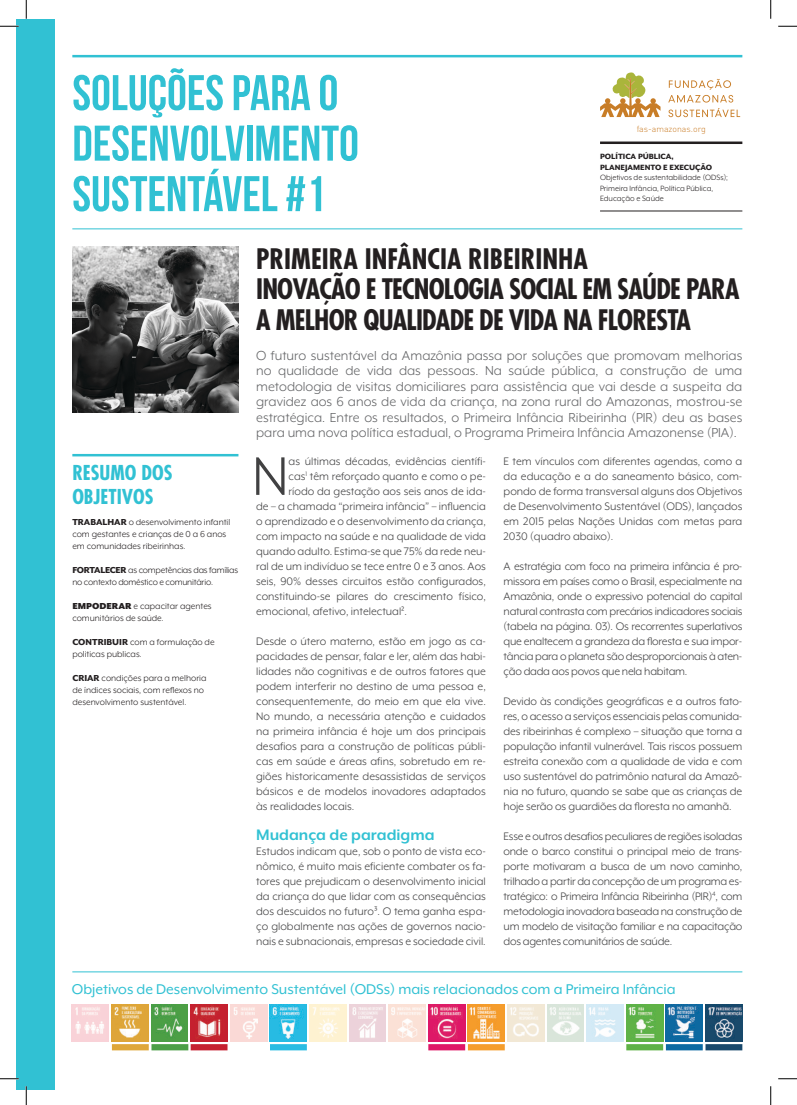
<style>
.page{position:relative;width:797px;height:1105px;background:#fff}
.page>*{position:absolute;margin:0;border:0;box-sizing:border-box;transform-origin:0 0}
.t1{font:62.5px "Mr Eaves XL Mod OT";color:#414142}
.t2{font:50px/50.5px "Bebas Neue";color:#31c1d3}
.t3{font:700 condensed 27.5px/30.5px "Futura Std";letter-spacing:-.03em;color:#231f20}
.t4{font:700 condensed 20px/24px "Futura Std";color:#31c1d3}
.t5{font:700 17.5px "Mr Eaves XL Mod OT";color:#31c1d3}
.t6{font:16.25px "Mr Eaves XL Mod OT";color:#31c1d3}
.t7{font:15px/15.5px "Mr Eaves XL Mod OT";color:#636466;text-align:justify}
.t8{font:12.5px/15px "Mr Eaves XL Mod OT";color:#414142;text-align:justify}
.t9{font:10px/12px "Mr Eaves XL Mod OT";color:#231f20}
.t10{font:10px/12px "Mr Eaves XL Mod OT";letter-spacing:-.02em;color:#231f20}
.t11{font:8.75px/10.5px "Mr Eaves XL Mod OT";color:#231f20}
.t12{font:800 8.75px/10.5px "Mr Eaves XL Mod OT";color:#231f20}
.t13{font:300 8.75px "DIN Pro";color:#ca7d27}
.s1{font-weight:800}
.s2{font-weight:900}
</style>
<div class="page">
<div style="left:16px;top:19px;width:39px;height:1070px;background:#31c1d3"></div>
<hr style="left:72px;top:229px;width:670px;height:1px;background:#31c1d3">
<hr style="left:72px;top:454px;width:166px;height:2px;background:#31c1d3">
<hr style="left:600px;top:142px;width:142px;height:2px;background:#231f20">
<hr style="left:600px;top:211px;width:142px;height:1px;background:#231f20">
<svg style="left:668px;top:79px;width:72px;height:38px"></svg>
<svg style="left:600px;top:72px;width:60px;height:45px"></svg>
<hr style="left:72px;top:971px;width:670px;height:1px;background:#31c1d3">
<div style="left:112px;top:1044px;width:37px;height:6px;background:#dfa73a"></div>
<div style="left:151px;top:1044px;width:37px;height:6px;background:#4b9f46"></div>
<div style="left:191px;top:1044px;width:36px;height:6px;background:#c62030"></div>
<div style="left:270px;top:1044px;width:37px;height:6px;background:#29bce3"></div>
<div style="left:428px;top:1044px;width:37px;height:6px;background:#df1767"></div>
<div style="left:468px;top:1044px;width:37px;height:6px;background:#f59d2c"></div>
<img style="left:72px;top:1004px;width:37px;height:37px">
<img style="left:111px;top:1004px;width:37px;height:37px">
<img style="left:151px;top:1004px;width:37px;height:37px">
<img style="left:191px;top:1004px;width:36px;height:37px">
<img style="left:230px;top:1004px;width:37px;height:37px">
<img style="left:270px;top:1004px;width:37px;height:37px">
<img style="left:309px;top:1004px;width:37px;height:37px">
<img style="left:349px;top:1004px;width:37px;height:37px">
<img style="left:389px;top:1004px;width:36px;height:37px">
<img style="left:428px;top:1004px;width:37px;height:37px">
<img style="left:468px;top:1004px;width:37px;height:37px">
<div style="left:626px;top:1044px;width:37px;height:6px;background:#5fb246"></div>
<div style="left:666px;top:1044px;width:36px;height:6px;background:#0c6aa2"></div>
<div style="left:705px;top:1044px;width:37px;height:6px;background:#19496c"></div>
<img style="left:507px;top:1004px;width:37px;height:37px">
<img style="left:547px;top:1004px;width:37px;height:37px">
<img style="left:586px;top:1004px;width:37px;height:37px">
<img style="left:626px;top:1004px;width:37px;height:37px">
<img style="left:666px;top:1004px;width:36px;height:37px">
<img style="left:705px;top:1004px;width:37px;height:37px">
<img style="left:72px;top:246px;width:166px;height:166px">
<hr style="left:72px;top:55px;width:670px;height:2px;background:#31c1d3">
<svg style="left:0;top:25px;width:19px;height:2px"></svg>
<svg style="left:778px;top:25px;width:19px;height:2px"></svg>
<svg style="left:0;top:1078px;width:19px;height:1px"></svg>
<svg style="left:778px;top:1078px;width:19px;height:1px"></svg>
<svg style="left:25px;top:0;width:2px;height:19px"></svg>
<svg style="left:25px;top:1086px;width:2px;height:19px"></svg>
<svg style="left:770px;top:0;width:1px;height:19px"></svg>
<svg style="left:770px;top:1086px;width:1px;height:19px"></svg>
<h2 class="t2" style="left:72px;top:67px;width:288px">SOLUÇÕES PARA O<br>DESENVOLVIMENTO<br>SUSTENTÁVEL #1</h2>
<p class="t13" style="left:636px;top:123px;width:71px">fas-amazonas.org</p>
<p class="t12" style="left:600px;top:152px;width:114px">POLÍTICA PÚBLICA,<br>PLANEJAMENTO E EXECUÇÃO</p>
<p class="t11" style="left:600px;top:173px;width:129px">Objetivos de sustentabilidade (ODSs);<br>Primeira Infância, Política Pública,<br>Educação e Saúde</p>
<h3 class="t4" style="left:72px;top:461px;width:102px">RESUMO DOS<br>OBJETIVOS</h3>
<p class="t9" style="left:72px;top:516px;width:159px"><span class="s1">TRABALHAR</span> o desenvolvimento infantil com gestantes e crianças de 0 a 6 anos em comunidades ribeirinhas.</p>
<p class="t10" style="left:72px;top:564px;width:167px"><span class="s1">FORTALECER</span> as competências das famílias no contexto doméstico e comunitário.</p>
<p class="t9" style="left:72px;top:600px;width:141px"><span class="s2">EMPODERAR</span> e capacitar agentes comunitários de saúde.</p>
<p class="t9" style="left:72px;top:636px;width:144px"><span class="s1">CONTRIBUIR</span> com a formulação de politicas publicas.</p>
<p class="t9" style="left:72px;top:672px;width:136px"><span class="s1">CRIAR</span> condições para a melhoria de índices sociais, com reflexos no desenvolvimento sustentável.</p>
<h3 class="t3" style="left:256px;top:243px;width:485px">PRIMEIRA INFÂNCIA RIBEIRINHA<br>INOVAÇÃO E TECNOLOGIA SOCIAL EM SAÚDE PARA<br>A MELHOR QUALIDADE DE VIDA NA FLORESTA</h3>
<p class="t7" style="left:256px;top:347px;width:487px">O futuro sustentável da Amazônia passa por soluções que promovam melhorias no qualidade de vida das pessoas. Na saúde pública, a construção de uma metodologia de visitas domiciliares para assistência que vai desde a suspeita da gravidez aos 6 anos de vida da criança, na zona rural do Amazonas, mostrou-se estratégica. Entre os resultados, o Primeira Infância Ribeirinha (PIR) deu as bases para uma nova política estadual, o Programa Primeira Infância Amazonense (PIA).</p>
<p class="t8" style="left:503px;top:454px;width:240px">E tem vínculos com diferentes agendas, como a da educação e a do saneamento básico, com&shy;pondo de forma transversal alguns dos Objetivos de Desenvolvimento Sustentável (ODS), lançados em 2015 pelas Nações Unidas com metas para 2030 (quadro abaixo).</p>
<p class="t8" style="left:503px;top:559px;width:240px">A estratégia com foco na primeira infância é pro&shy;missora em países como o Brasil, especialmente na Amazônia, onde o expressivo potencial do capital natural contrasta com precários indicadores sociais (tabela na página. 03). Os recorrentes superlativos que enaltecem a grandeza da floresta e sua impor&shy;tância para o planeta são desproporcionais à aten&shy;ção dada aos povos que nela habitam.</p>
<p class="t8" style="left:503px;top:694px;width:240px">Devido às condições geográficas e a outros fato&shy;res, o acesso a serviços essenciais pelas comunida&shy;des ribeirinhas é complexo – situação que torna a população infantil vulnerável. Tais riscos possuem estreita conexão com a qualidade de vida e com uso sustentável do patrimônio natural da Amazô&shy;nia no futuro, quando se sabe que as crianças de hoje serão os guardiões da floresta no amanhã.</p>
<p class="t8" style="left:503px;top:829px;width:240px">Esse e outros desafios peculiares de regiões isoladas onde o barco constitui o principal meio de trans&shy;porte motivaram a busca de um novo caminho, trilhado a partir da concepção de um programa es&shy;tratégico: o Primeira Infância Ribeirinha (PIR)<sup>4</sup>, com metodologia inovadora baseada na construção de um modelo de visitação familiar e na capacitação dos agentes comunitários de saúde.</p>
<h1 class="t1" style="left:252px;top:445px;width:38px">N</h1>
<p class="t8" style="left:288px;top:454px;width:199px">as últimas décadas, evidências científi-</p>
<p class="t8" style="left:288px;top:469px;width:199px">cas<sup>1</sup> têm reforçado quanto e como o pe-</p>
<p class="t8" style="left:288px;top:484px;width:199px">ríodo da gestação aos seis anos de ida-</p>
<p class="t8" style="left:256px;top:499px;width:231px">de – a chamada “primeira infância” – influencia</p>
<p class="t8" style="left:256px;top:514px;width:231px">o aprendizado e o desenvolvimento da criança,</p>
<p class="t8" style="left:256px;top:529px;width:231px">com impacto na saúde e na qualidade de vida</p>
<p class="t8" style="left:256px;top:544px;width:231px">quando adulto. Estima-se que 75% da rede neu-</p>
<p class="t8" style="left:256px;top:559px;width:231px">ral de um indivíduo se tece entre 0 e 3 anos. Aos</p>
<p class="t8" style="left:256px;top:574px;width:231px">seis, 90% desses circuitos estão configurados,</p>
<p class="t8" style="left:256px;top:589px;width:231px">constituindo-se pilares do crescimento físico,</p>
<p class="t8" style="left:256px;top:604px;width:152px">emocional, afetivo, intelectual².</p>
<p class="t8" style="left:256px;top:634px;width:231px">Desde o útero materno, estão em jogo as ca&shy;pacidades de pensar, falar e ler, além das habi&shy;lidades não cognitivas e de outros fatores que podem interferir no destino de uma pessoa e, consequentemente, do meio em que ela vive.<br>No mundo, a necessária atenção e cuidados na primeira infância é hoje um dos principais desafios para a construção de políticas públi&shy;cas em saúde e áreas afins, sobretudo em re&shy;giões historicamente desassistidas de serviços básicos e de modelos inovadores adaptados às realidades locais.</p>
<h3 class="t5" style="left:256px;top:826px;width:180px">Mudança de paradigma</h3>
<p class="t8" style="left:256px;top:844px;width:231px">Estudos indicam que, sob o ponto de vista eco&shy;nômico, é muito mais eficiente combater os fa&shy;tores que prejudicam o desenvolvimento inicial da criança do que lidar com as consequências dos descuidos no futuro³. O tema ganha espa&shy;ço globalmente nas ações de governos nacio&shy;nais e subnacionais, empresas e sociedade civil.</p>
<h3 class="t6" style="left:72px;top:981px;width:605px">Objetivos de Desenvolvimento Sustentável (ODSs) mais relacionados com a Primeira Infância</h3>
</div>
